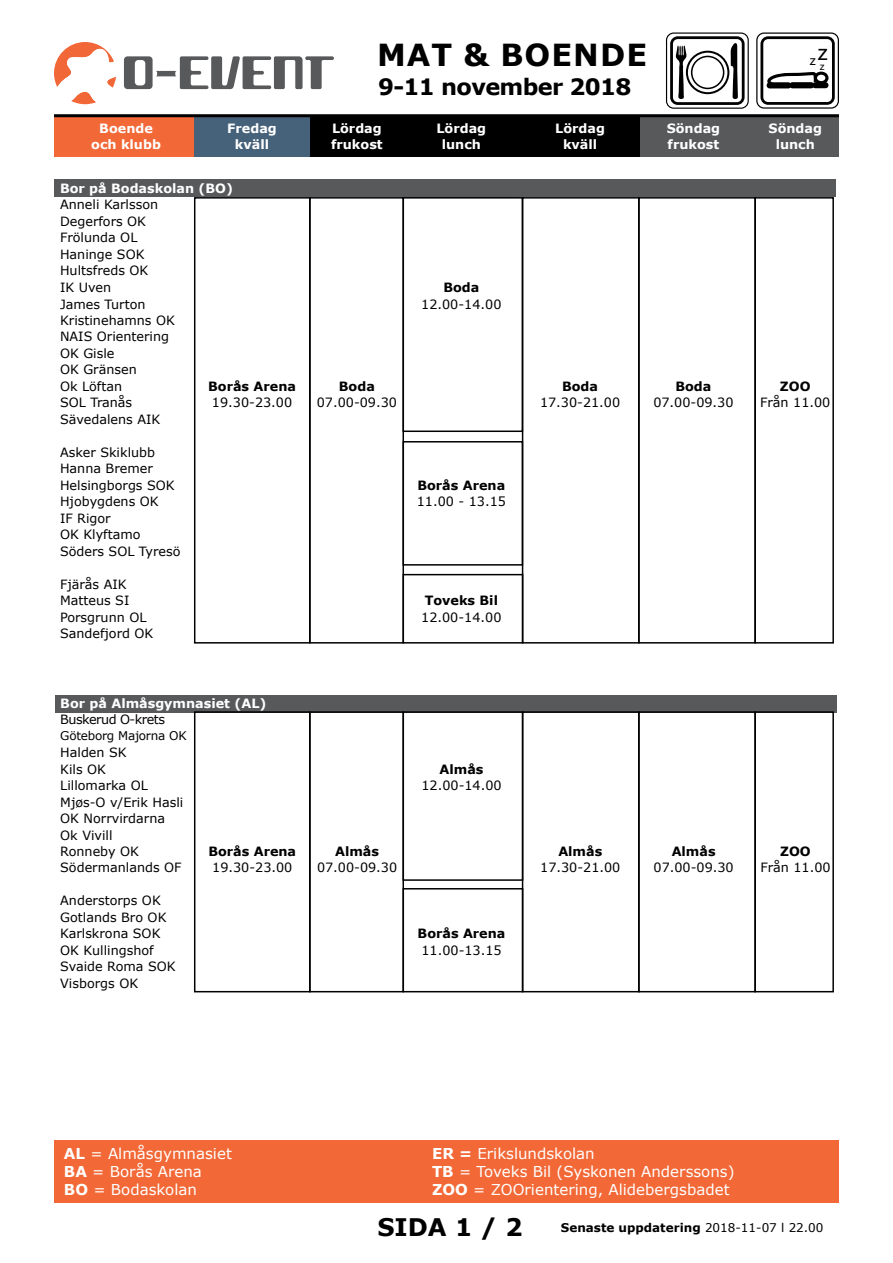
<style>
.page{position:relative;width:893px;height:1263px;background:#fff}
.page>*{position:absolute;margin:0;border:0;box-sizing:border-box;transform-origin:0 0}
.t1{font:700 30.45px "Verdana";letter-spacing:.035em;color:#000}
.t2{font:700 24.15px "Verdana";color:#000}
.t3{font:700 22.5px "Verdana";letter-spacing:-.03em;color:#000}
.t4{font:15px/18px "Verdana";color:#fff}
.t5{font:13.95px "Myriad Pro";color:#010101}
.t6{font:12.75px/16.5px "Verdana";color:#000}
.t7{font:700 12.75px/15.3px "Verdana";color:#fff;text-align:center}
.t8{font:700 12.75px "Verdana";color:#000}
.t9{font:12.75px "Verdana";letter-spacing:-.04em;color:#000}
.t10{font:700 12px "Verdana";color:#000}
.t11{font:12px "Verdana";letter-spacing:-.02em;color:#000}
.t12{font:10.95px "Myriad Pro";color:#010101}
.s1{font-weight:700}
.s2{font-weight:400}
</style>
<div class="page">
<div style="left:54px;top:116px;width:140px;height:40px;background:#f26836"></div>
<svg style="left:124px;top:56px;width:210px;height:33px"></svg>
<svg style="left:54px;top:42px;width:62px;height:62px"></svg>
<div style="left:54px;top:1141px;width:784px;height:62px;background:#f26836"></div>
<div style="left:666px;top:32px;width:83px;height:77px;border:1px solid #000;border-radius:7px"></div>
<svg style="left:670px;top:36px;width:75px;height:69px"></svg>
<div style="left:54px;top:179px;width:781px;height:18px;background:#58595b"></div>
<div style="left:56px;top:695px;width:781px;height:18px;background:#58595b"></div>
<div style="left:756px;top:32px;width:83px;height:77px;border:1px solid #020202;border-radius:7px"></div>
<svg style="left:760px;top:36px;width:75px;height:69px"></svg>
<div style="left:640px;top:116px;width:199px;height:40px;background:#58595b"></div>
<div style="left:194px;top:116px;width:116px;height:40px;background:#45627a"></div>
<div style="left:310px;top:117px;width:330px;height:39px;background:#000"></div>
<hr style="left:54px;top:114px;width:785px;height:3px;background:#000">
<div style="left:403px;top:574px;width:120px;height:70px;border:2px solid #000"></div>
<div style="left:403px;top:711px;width:120px;height:170px;border:2px solid #000"></div>
<div style="left:403px;top:888px;width:120px;height:104px;border:2px solid #000"></div>
<div style="left:309px;top:197px;width:95px;height:447px;border:2px solid #000"></div>
<div style="left:309px;top:711px;width:95px;height:281px;border:2px solid #000"></div>
<div style="left:194px;top:197px;width:116px;height:447px;border:2px solid #000"></div>
<div style="left:194px;top:711px;width:116px;height:281px;border:2px solid #000"></div>
<div style="left:522px;top:197px;width:118px;height:447px;border:2px solid #000"></div>
<div style="left:522px;top:711px;width:118px;height:281px;border:2px solid #000"></div>
<div style="left:638px;top:197px;width:118px;height:447px;border:2px solid #000"></div>
<div style="left:638px;top:711px;width:118px;height:281px;border:2px solid #000"></div>
<div style="left:754px;top:197px;width:80px;height:447px;border:2px solid #000"></div>
<div style="left:754px;top:711px;width:80px;height:281px;border:2px solid #000"></div>
<div style="left:403px;top:441px;width:120px;height:125px;border:2px solid #000"></div>
<div style="left:403px;top:197px;width:120px;height:235px;border:2px solid #000"></div>
<h1 class="t1" style="left:377px;top:33px;width:271px">MAT &amp; BOENDE</h1>
<h3 class="t3" style="left:378px;top:71px;width:255px">9-11 november 2018</h3>
<p class="t5" style="left:810px;top:51px;width:19px">z<sup>z</sup></p>
<p class="t12" style="left:820px;top:60px;width:6px">z</p>
<p class="t7" style="left:91px;top:121px;width:71px">Boende och klubb</p>
<p class="t7" style="left:227px;top:121px;width:51px">Fredag kväll</p>
<p class="t7" style="left:331px;top:121px;width:53px;text-align:left">Lördag frukost</p>
<p class="t7" style="left:436px;top:121px;width:51px">Lördag lunch</p>
<p class="t7" style="left:555px;top:121px;width:51px">Lördag kväll</p>
<p class="t7" style="left:667px;top:121px;width:55px;text-align:left">Söndag frukost</p>
<p class="t7" style="left:769px;top:121px;width:55px">Söndag lunch</p>
<p class="t7" style="left:60px;top:180px;width:174px">Bor på Bodaskolan (BO)</p>
<p class="t6" style="left:60px;top:196px;width:100px">Anneli Karlsson<br>Degerfors OK<br>Frölunda OL<br>Haninge SOK<br>Hultsfreds OK<br>IK Uven</p>
<p class="t8" style="left:443px;top:279px;width:38px">Boda</p>
<p class="t6" style="left:60px;top:296px;width:87px">James Turton</p>
<p class="t6" style="left:421px;top:296px;width:82px">12.00-14.00</p>
<p class="t6" style="left:60px;top:312px;width:116px">Kristinehamns OK<br>NAIS Orientering<br>OK Gisle<br>OK Gränsen<br>Ok Löftan</p>
<p class="t8" style="left:208px;top:377px;width:89px">Borås Arena</p>
<p class="t8" style="left:339px;top:377px;width:38px">Boda</p>
<p class="t8" style="left:562px;top:377px;width:38px">Boda</p>
<p class="t8" style="left:675px;top:377px;width:38px">Boda</p>
<p class="t8" style="left:780px;top:377px;width:32px">ZOO</p>
<p class="t6" style="left:60px;top:394px;width:74px">SOL Tranås</p>
<p class="t6" style="left:212px;top:394px;width:82px">19.30-23.00</p>
<p class="t6" style="left:317px;top:394px;width:82px">07.00-09.30</p>
<p class="t6" style="left:540px;top:394px;width:82px">17.30-21.00</p>
<p class="t6" style="left:653px;top:394px;width:82px">07.00-09.30</p>
<p class="t6" style="left:760px;top:394px;width:72px">Från 11.00</p>
<p class="t6" style="left:60px;top:411px;width:102px">Sävedalens AIK</p>
<p class="t6" style="left:60px;top:444px;width:116px">Asker Skiklubb<br>Hanna Bremer<br>Helsingborgs SOK</p>
<p class="t8" style="left:417px;top:476px;width:89px">Borås Arena</p>
<p class="t6" style="left:60px;top:493px;width:100px">Hjobygdens OK</p>
<p class="t6" style="left:417px;top:493px;width:91px">11.00 - 13.15</p>
<p class="t6" style="left:60px;top:510px;width:122px">IF Rigor<br>OK Klyftamo<br>Söders SOL Tyresö</p>
<p class="t6" style="left:60px;top:576px;width:71px">Fjärås AIK<br>Matteus SI</p>
<p class="t8" style="left:425px;top:592px;width:75px">Toveks Bil</p>
<p class="t6" style="left:60px;top:609px;width:88px">Porsgrunn OL</p>
<p class="t6" style="left:421px;top:609px;width:82px">12.00-14.00</p>
<p class="t6" style="left:60px;top:625px;width:95px">Sandefjord OK</p>
<p class="t7" style="left:60px;top:695px;width:208px">Bor på Almåsgymnasiet (AL)</p>
<p class="t9" style="left:60px;top:711px;width:106px">Buskerud O-krets</p>
<p class="t11" style="left:60px;top:727px;width:128px">Göteborg Majorna OK</p>
<p class="t6" style="left:60px;top:744px;width:68px">Halden SK<br>Kils OK</p>
<p class="t8" style="left:440px;top:760px;width:45px">Almås</p>
<p class="t6" style="left:60px;top:777px;width:89px">Lillomarka OL</p>
<p class="t6" style="left:421px;top:777px;width:82px">12.00-14.00</p>
<p class="t6" style="left:60px;top:794px;width:125px">Mjøs-O v/Erik Hasli<br>OK Norrvirdarna<br>Ok Vivill<br>Ronneby OK</p>
<p class="t8" style="left:208px;top:842px;width:89px">Borås Arena</p>
<p class="t8" style="left:335px;top:842px;width:45px">Almås</p>
<p class="t8" style="left:558px;top:842px;width:45px">Almås</p>
<p class="t8" style="left:672px;top:842px;width:45px">Almås</p>
<p class="t8" style="left:780px;top:842px;width:32px">ZOO</p>
<p class="t6" style="left:60px;top:859px;width:123px">Södermanlands OF</p>
<p class="t6" style="left:212px;top:859px;width:82px">19.30-23.00</p>
<p class="t6" style="left:317px;top:859px;width:82px">07.00-09.30</p>
<p class="t6" style="left:540px;top:859px;width:82px">17.30-21.00</p>
<p class="t6" style="left:654px;top:859px;width:82px">07.00-09.30</p>
<p class="t6" style="left:760px;top:859px;width:72px">Från 11.00</p>
<p class="t6" style="left:60px;top:892px;width:108px">Anderstorps OK<br>Gotlands Bro OK<br>Karlskrona SOK</p>
<p class="t8" style="left:418px;top:925px;width:89px">Borås Arena</p>
<p class="t6" style="left:60px;top:942px;width:95px">OK Kullingshof</p>
<p class="t6" style="left:421px;top:942px;width:82px">11.00-13.15</p>
<p class="t6" style="left:60px;top:958px;width:117px">Svaide Roma SOK<br>Visborgs OK</p>
<p class="t4" style="left:64px;top:1144px;width:169px"><span class="s1">AL</span> = Almåsgymnasiet<br><span class="s1">BA</span> = Borås Arena<br><span class="s1">BO</span> = Bodaskolan</p>
<p class="t4" style="left:432px;top:1144px;width:304px"><span class="s1">ER =</span> Erikslundskolan<br><span class="s1">TB</span> = Toveks Bil (Syskonen Anderssons)<br><span class="s1">ZOO</span> = ZOOrientering, Alidebergsbadet</p>
<h2 class="t2" style="left:377px;top:1210px;width:147px">SIDA 1 / 2</h2>
<p class="t10" style="left:561px;top:1219px;width:264px">Senaste uppdatering <span class="s2">2018-11-07 l 22.00</span></p>
</div>
